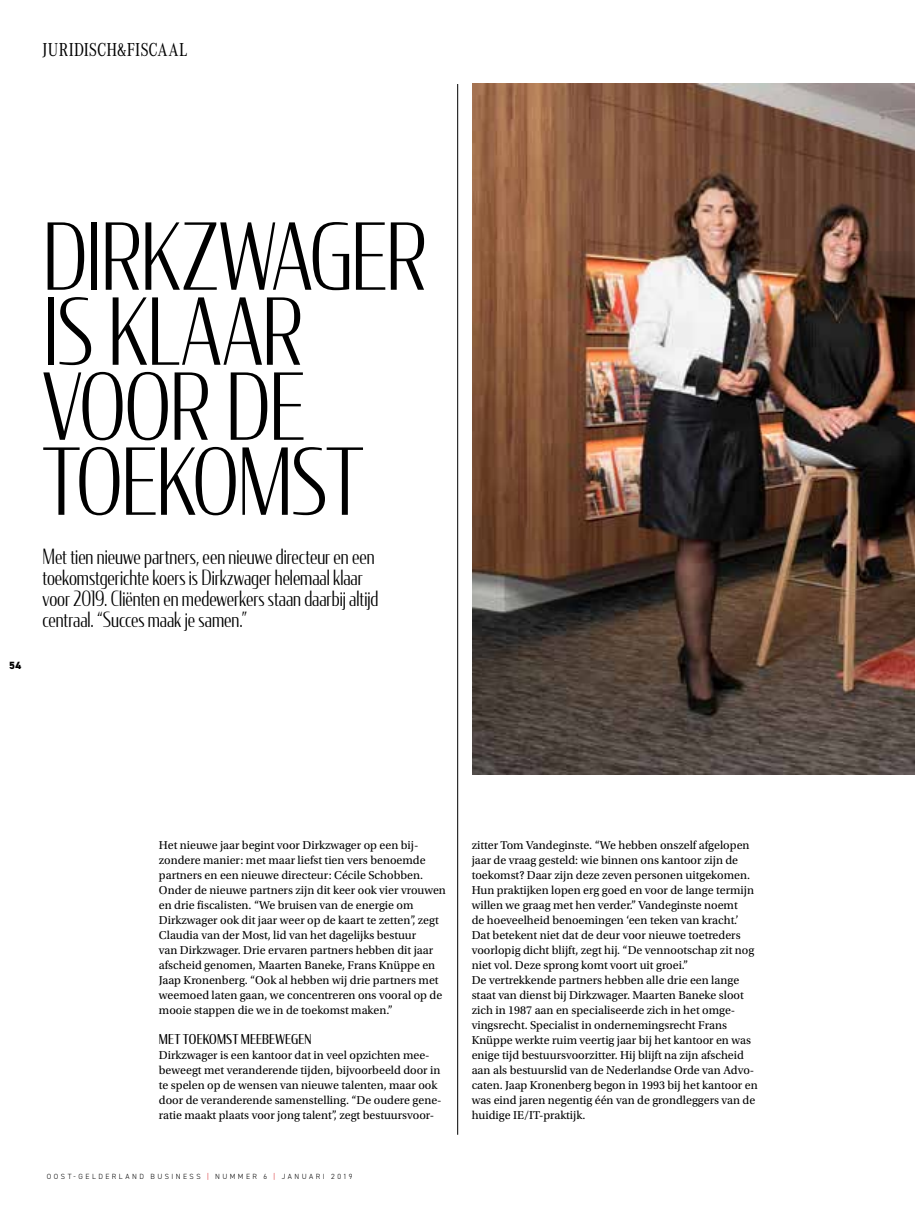
<style>
.page{position:relative;width:915px;height:1212px;background:#fff}
.page>*{position:absolute;margin:0;border:0;box-sizing:border-box;transform-origin:0 0}
.t1{font:300 91.2px/75px "Condor Cond";letter-spacing:-.02em;color:#000;scale:.95 1}
.t2{font:300 20.85px/20.9px "Condor Cond";color:#000;scale:.95 1}
.t3{font:19.5px "Corporate A Cond Pro";letter-spacing:.005em;color:#000}
.t4{font:13.5px "Condor Cond";letter-spacing:.01em;color:#000}
.t5{font:12px/15px "Utopia Std";color:#000}
.t6{font:800 10.5px "DIN2014";color:#000}
.t7{font:300 7.5px "DIN2014";letter-spacing:.325em;color:#000}
.s1{color:#d40f14}
</style>
<div class="page">
<img style="left:472px;top:84px;width:442px;height:690px">
<hr style="left:457px;top:84px;width:1px;height:1051px;background:#000">
<h3 class="t3" style="left:43px;top:36px;width:146px">JURIDISCH&amp;FISCAAL</h3>
<p class="t6" style="left:9px;top:658px;width:14px">54</p>
<h1 class="t1" style="left:43px;top:217px;width:406px">DIRKZWAGER<br>IS KLAAR<br>VOOR DE<br>TOEKOMST</h1>
<h2 class="t2" style="left:43px;top:545px;width:355px">Met tien nieuwe partners, een nieuwe directeur en een toekomstgerichte koers is Dirkzwager helemaal klaar voor 2019. Cliënten en medewerkers staan daarbij altijd centraal. “Succes maak je samen.”</h2>
<p class="t5" style="left:159px;top:838px;width:288px">Het nieuwe jaar begint voor Dirkzwager op een bij&shy;zondere manier: met maar liefst tien vers benoemde partners en een nieuwe directeur: Cécile Schobben.<br>Onder de nieuwe partners zijn dit keer ook vier vrouwen en drie fiscalisten. “We bruisen van de energie om Dirkzwager ook dit jaar weer op de kaart te zetten”, zegt Claudia van der Most, lid van het dagelijks bestuur<br>van Dirkzwager. Drie ervaren partners hebben dit jaar afscheid genomen, Maarten Baneke, Frans Knüppe en Jaap Kronenberg. “Ook al hebben wij drie partners met weemoed laten gaan, we concentreren ons vooral op de mooie stappen die we in de toekomst maken.”</p>
<p class="t4" style="left:159px;top:1031px;width:154px">MET TOEKOMST MEEBEWEGEN</p>
<p class="t5" style="left:159px;top:1048px;width:284px">Dirkzwager is een kantoor dat in veel opzichten mee&shy;beweegt met veranderende tijden, bijvoorbeeld door in te spelen op de wensen van nieuwe talenten, maar ook door de veranderende samenstelling. “De oudere gene&shy;ratie maakt plaats voor jong talent”, zegt bestuursvoor-</p>
<p class="t7" style="left:47px;top:1172px;width:307px">OOST-GELDERLAND BUSINESS <span class="s1">|</span> NUMMER 6 <span class="s1">|</span> JANUARI 2019</p>
<p class="t5" style="left:471px;top:838px;width:287px">zitter Tom Vandeginste. “We hebben onszelf afgelopen jaar de vraag gesteld: wie binnen ons kantoor zijn de toekomst? Daar zijn deze zeven personen uitgekomen.<br>Hun praktijken lopen erg goed en voor de lange termijn willen we graag met hen verder.” Vandeginste noemt<br>de hoeveelheid benoemingen ‘een teken van kracht.’ Dat betekent niet dat de deur voor nieuwe toetreders voorlopig dicht blijft, zegt hij. “De vennootschap zit nog niet vol. Deze sprong komt voort uit groei.”<br>De vertrekkende partners hebben alle drie een lange staat van dienst bij Dirkzwager. Maarten Baneke sloot zich in 1987 aan en specialiseerde zich in het omge&shy;vingsrecht. Specialist in ondernemingsrecht Frans Knüppe werkte ruim veertig jaar bij het kantoor en was enige tijd bestuursvoorzitter. Hij blijft na zijn afscheid aan als bestuurslid van de Nederlandse Orde van Advo&shy;caten. Jaap Kronenberg begon in 1993 bij het kantoor en was eind jaren negentig één van de grondleggers van de huidige IE/IT-praktijk.</p>
</div>
